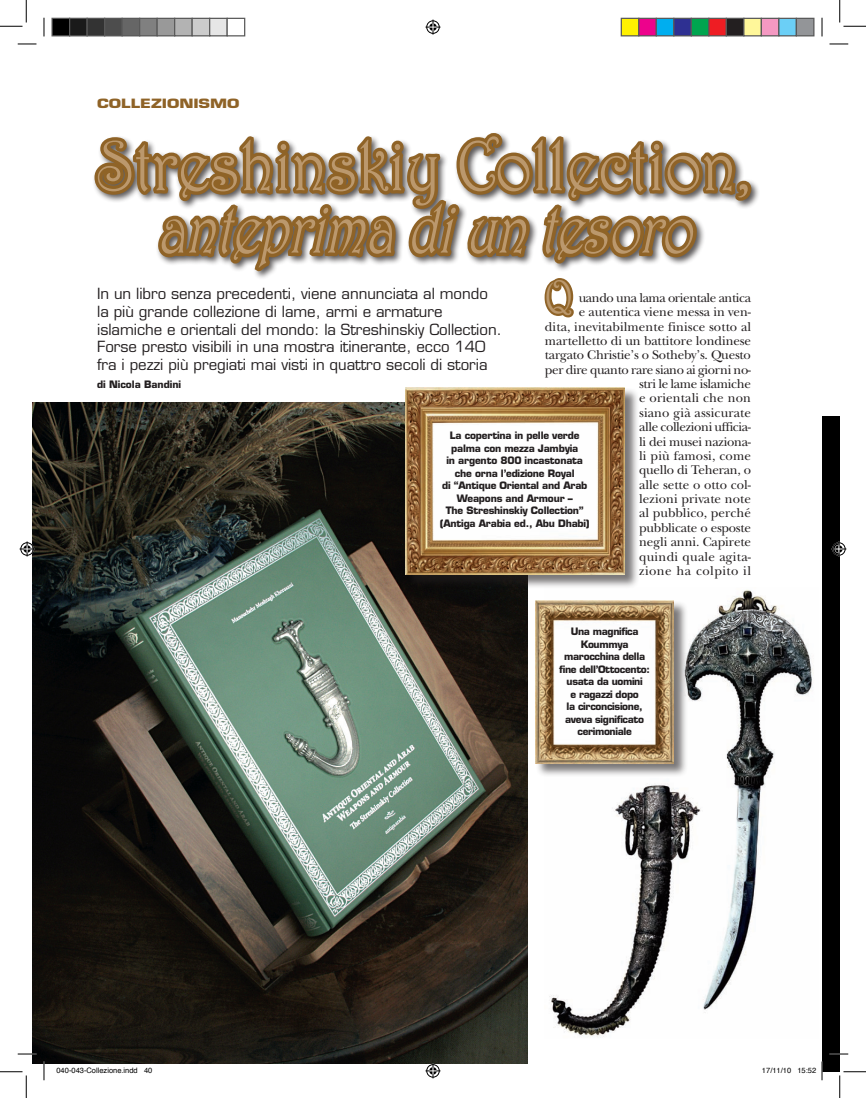
<style>
.page{position:relative;width:866px;height:1098px;background:#fff}
.page>*{position:absolute;margin:0;border:0;box-sizing:border-box;transform-origin:0 0}
.t1{font:71.25px "Harrington";color:#bb986d;scale:.89 1}
.t2{font:italic 69.25px "Harrington";color:#bb986d;scale:.78 1}
.t3{font:47px "Harrington";color:#bb986d;scale:.89 1}
.t4{font:15px/17.5px "Eurostile";color:#231f20}
.t5{font:13.12px/14.4px "New Baskerville";letter-spacing:-.005em;color:#231f20;text-align:right}
.t6{font:700 12.5px "Eurostile";letter-spacing:-.005em;color:#8f6327;scale:1.3 1}
.t7{font:700 10px/12.5px "Eurostile";letter-spacing:-.02em;color:#231f20;text-align:center}
.t8{font:7.5px "Helvetica";color:#000}
</style>
<div class="page">
<img style="left:549px;top:589px;width:264px;height:449px">
<img style="left:33px;top:402px;width:494px;height:661px">
<div style="left:822px;top:417px;width:17px;height:655px;background:#000"></div>
<div style="left:405px;top:387px;width:234px;height:202px;background:#231f20;opacity:.6"></div>
<img style="left:405px;top:387px;width:220px;height:188px">
<div style="left:535px;top:600px;width:152px;height:177px;background:#231f20;opacity:.6"></div>
<img style="left:535px;top:600px;width:139px;height:163px">
<svg style="left:18px;top:44px;width:18px;height:1px"></svg>
<svg style="left:829px;top:44px;width:19px;height:1px"></svg>
<svg style="left:18px;top:1053px;width:18px;height:2px"></svg>
<svg style="left:829px;top:1053px;width:19px;height:2px"></svg>
<svg style="left:44px;top:18px;width:1px;height:18px"></svg>
<svg style="left:44px;top:1061px;width:1px;height:19px"></svg>
<svg style="left:821px;top:18px;width:1px;height:18px"></svg>
<svg style="left:0;top:0;width:27px;height:27px"></svg>
<svg style="left:0;top:1071px;width:27px;height:27px"></svg>
<svg style="left:839px;top:0;width:27px;height:27px"></svg>
<svg style="left:839px;top:1071px;width:27px;height:27px"></svg>
<svg style="left:90px;top:20px;width:666px;height:298px"></svg>
<svg style="left:425px;top:1063px;width:15px;height:15px"></svg>
<svg style="left:20px;top:541px;width:15px;height:15px"></svg>
<svg style="left:831px;top:541px;width:15px;height:15px"></svg>
<div style="left:52px;top:18px;width:18px;height:18px;background:#000"></div>
<div style="left:51px;top:18px;width:19px;height:18px;border:1px solid #595959"></div>
<div style="left:70px;top:18px;width:17px;height:18px;background:#1a1a1a"></div>
<div style="left:69px;top:18px;width:19px;height:18px;border:1px solid #595959"></div>
<div style="left:87px;top:18px;width:18px;height:18px;background:#333"></div>
<div style="left:86px;top:18px;width:19px;height:18px;border:1px solid #595959"></div>
<div style="left:105px;top:18px;width:17px;height:18px;background:#4d4d4d"></div>
<div style="left:104px;top:18px;width:19px;height:18px;border:1px solid #595959"></div>
<div style="left:122px;top:18px;width:18px;height:18px;background:#666"></div>
<div style="left:121px;top:18px;width:19px;height:18px;border:1px solid #595959"></div>
<div style="left:140px;top:18px;width:17px;height:18px;background:#808080"></div>
<div style="left:139px;top:18px;width:19px;height:18px;border:1px solid #595959"></div>
<div style="left:157px;top:18px;width:18px;height:18px;background:#999"></div>
<div style="left:156px;top:18px;width:19px;height:18px;border:1px solid #595959"></div>
<div style="left:175px;top:18px;width:17px;height:18px;background:#b3b3b3"></div>
<div style="left:174px;top:18px;width:19px;height:18px;border:1px solid #595959"></div>
<div style="left:192px;top:18px;width:18px;height:18px;background:#ccc"></div>
<div style="left:191px;top:18px;width:19px;height:18px;border:1px solid #595959"></div>
<div style="left:210px;top:18px;width:17px;height:18px;background:#e6e6e6"></div>
<div style="left:209px;top:18px;width:19px;height:18px;border:1px solid #595959"></div>
<div style="left:227px;top:18px;width:18px;height:18px;background:#fff"></div>
<div style="left:226px;top:18px;width:19px;height:18px;border:1px solid #595959"></div>
<div style="left:621px;top:18px;width:18px;height:18px;background:#fff101"></div>
<div style="left:620px;top:18px;width:19px;height:18px;border:1px solid #595959"></div>
<div style="left:639px;top:18px;width:17px;height:18px;background:#ed028c"></div>
<div style="left:638px;top:18px;width:19px;height:18px;border:1px solid #595959"></div>
<div style="left:656px;top:18px;width:18px;height:18px;background:#00aeef"></div>
<div style="left:655px;top:18px;width:19px;height:18px;border:1px solid #595959"></div>
<div style="left:674px;top:18px;width:17px;height:18px;background:#2e3092"></div>
<div style="left:673px;top:18px;width:19px;height:18px;border:1px solid #595959"></div>
<div style="left:691px;top:18px;width:18px;height:18px;background:#00a54f"></div>
<div style="left:690px;top:18px;width:19px;height:18px;border:1px solid #595959"></div>
<div style="left:709px;top:18px;width:17px;height:18px;background:#ee1d23"></div>
<div style="left:708px;top:18px;width:19px;height:18px;border:1px solid #595959"></div>
<div style="left:726px;top:18px;width:18px;height:18px;background:#231f20"></div>
<div style="left:725px;top:18px;width:19px;height:18px;border:1px solid #595959"></div>
<div style="left:744px;top:18px;width:17px;height:18px;background:#fff79a"></div>
<div style="left:743px;top:18px;width:19px;height:18px;border:1px solid #595959"></div>
<div style="left:761px;top:18px;width:18px;height:18px;background:#f499c2"></div>
<div style="left:760px;top:18px;width:19px;height:18px;border:1px solid #595959"></div>
<div style="left:779px;top:18px;width:17px;height:18px;background:#6bcff6"></div>
<div style="left:778px;top:18px;width:19px;height:18px;border:1px solid #595959"></div>
<div style="left:796px;top:18px;width:18px;height:18px;background:#939598"></div>
<div style="left:795px;top:18px;width:19px;height:18px;border:1px solid #595959"></div>
<svg style="left:821px;top:1061px;width:1px;height:19px"></svg>
<p class="t6" style="left:97px;top:96px;width:111px">COLLEZIONISMO</p>
<h1 class="t1" style="left:97px;top:123px;width:736px">Streshinskiy Collection,</h1>
<h2 class="t2" style="left:157px;top:187px;width:709px">anteprimadiuntesoro</h2>
<p class="t5" style="left:545px;top:290px;width:208px">uando una lama orientale antica<br>e autentica viene messa in ven-<br>dita, inevitabilmente finisce sotto al martelletto di un battitore londinese targato Christie’s o Sotheby’s. Questo per dire quanto rare siano ai giorni no&shy;stri le lame islamiche<br>e orientali che non<br>siano già assicurate<br>alle collezioni ufficia-<br>li dei musei naziona-<br>li più famosi, come<br>quello di Teheran, o<br>alle sette o otto col-<br>lezioni private note<br>al pubblico, perché<br>pubblicate o esposte<br>negli anni. Capirete<br>quindi quale agita-<br>zione ha colpito il</p>
<h3 class="t3" style="left:545px;top:269px;width:33px">Q</h3>
<p class="t4" style="left:97px;top:285px;width:406px">In un libro senza precedenti, viene annunciata al mondo la più grande collezione di lame, armi e armature islamiche e orientali del mondo: la Streshinskiy Collection.<br>Forse presto visibili in una mostra itinerante, ecco 140 fra i pezzi più pregiati mai visti in quattro secoli di storia</p>
<p class="t7" style="left:97px;top:378px;width:85px">di Nicola Bandini</p>
<p class="t7" style="left:440px;top:429px;width:151px">La copertina in pelle verde palma con mezza Jambyia<br>in argento 800 incastonata che orna l’edizione Royal<br>di “Antique Oriental and Arab<br>Weapons and Armour –<br>The Streshinskiy Collection” (Antiga Arabia ed., Abu Dhabi)</p>
<p class="t7" style="left:559px;top:625px;width:92px">Una magnifica<br>Koummya marocchina della fine dell’Ottocento: usata da uomini<br>e ragazzi dopo<br>la circoncisione, aveva significato cerimoniale</p>
<p class="t8" style="left:56px;top:1064px;width:97px">040-043-Collezione.indd 40</p>
<p class="t8" style="left:762px;top:1064px;width:56px">17/11/10 15:52</p>
</div>
